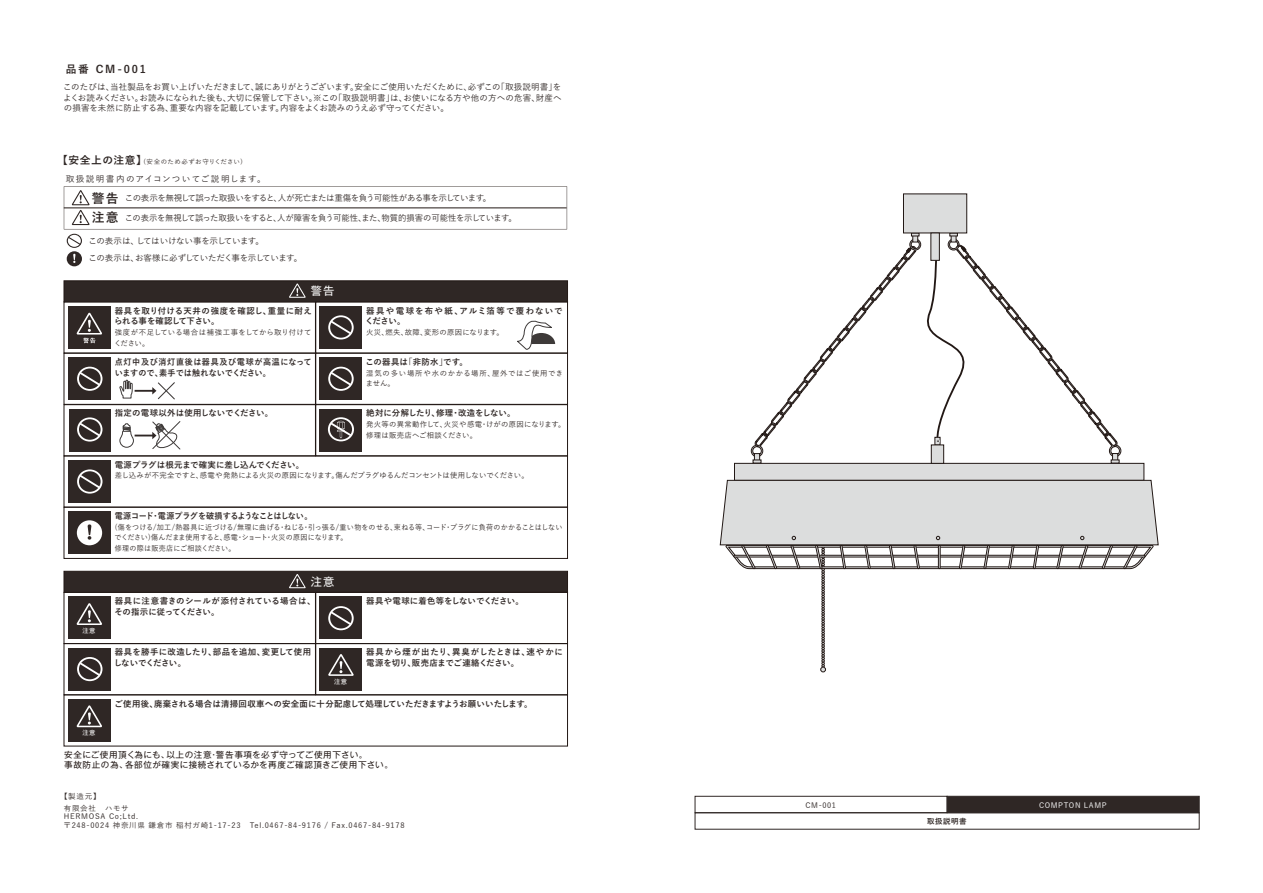
<style>
.page{position:relative;width:1263px;height:893px;background:#fff}
.page>*{position:absolute;margin:0;border:0;box-sizing:border-box;transform-origin:0 0}
.t1{font:700 12.75px/19.8px "Yu Go";color:#2f2725}
.t2{font:11.25px "Gothic MB101 Pro";color:#fff}
.t3{font:700 10.65px "Yu Go";letter-spacing:.05em;color:#2f2725}
.t4{font:500 8.55px/10.6px "Yu Go";letter-spacing:-.035em;color:#2f2725;text-align:justify}
.t5{font:700 8.55px/10.6px "Yu Go";letter-spacing:.02em;color:#2f2725}
.t6{font:8.55px/10.6px "Gothic MB101 Pro";letter-spacing:.06em;color:#221815}
.t7{font:500 8.55px "Yu Go";letter-spacing:-.065em;color:#2f2725}
.t8{font:700 8.55px/10.6px "Yu Go";letter-spacing:.05em;color:#2f2725;scale:.95 1}
.t9{font:700 8.55px/10.6px "Yu Go";letter-spacing:.13em;color:#2f2725}
.t10{font:700 8.55px "Yu Go";letter-spacing:-.055em;color:#2f2725;scale:.95 1}
.t11{font:700 8.55px "Yu Go";letter-spacing:-.015em;color:#2f2725}
.t12{font:500 8.55px "Yu Go";letter-spacing:.14em;color:#2f2725}
.t13{font:700 8.55px "Yu Go";letter-spacing:-.005em;color:#2f2725}
.t14{font:700 8.55px "Yu Go";color:#2f2725}
.t15{font:500 7.5px/10.6px "Yu Go";letter-spacing:.015em;color:#2f2725;scale:.95 1}
.t16{font:500 7.5px/10.6px "Yu Go";letter-spacing:.035em;color:#2f2725}
.t17{font:500 7.5px/8.6px "Yu Go";letter-spacing:.095em;color:#2f2725}
.t18{font:500 7.5px "Yu Go";letter-spacing:-.005em;color:#2f2725}
.t19{font:500 7.5px/10.6px "Yu Go";letter-spacing:.105em;color:#2f2725}
.t20{font:500 7.5px "Yu Go";letter-spacing:.08em;color:#fff}
.t21{font:500 7.5px "Gothic MB101 Pro";letter-spacing:.08em;color:#2f2725}
.t22{font:500 6.45px "Yu Go";letter-spacing:.065em;color:#2f2725}
.t23{font:6.3px "Gothic MB101 Pro";color:#fff}
</style>
<div class="page">
<div style="left:947px;top:796px;width:252px;height:17px;background:#2f2725;border:1px solid #2f2725"></div>
<div style="left:695px;top:796px;width:252px;height:17px;border:1px solid #2f2725"></div>
<div style="left:695px;top:812px;width:504px;height:17px;border:1px solid #2f2725"></div>
<div style="left:64px;top:281px;width:504px;height:21px;background:#2f2725;border:1px solid #221815"></div>
<div style="left:64px;top:353px;width:252px;height:52px;border:1px solid #221815"></div>
<div style="left:316px;top:353px;width:252px;height:52px;border:1px solid #221815"></div>
<div style="left:68px;top:306px;width:43px;height:43px;background:#2f2725"></div>
<div style="left:320px;top:306px;width:42px;height:43px;background:#2f2725"></div>
<div style="left:68px;top:357px;width:43px;height:43px;background:#2f2725"></div>
<div style="left:320px;top:357px;width:42px;height:43px;background:#2f2725"></div>
<div style="left:64px;top:404px;width:252px;height:52px;border:1px solid #221815"></div>
<div style="left:316px;top:404px;width:252px;height:52px;border:1px solid #221815"></div>
<div style="left:64px;top:507px;width:504px;height:52px;border:1px solid #221815"></div>
<div style="left:70px;top:409px;width:41px;height:42px;background:#2f2725"></div>
<div style="left:320px;top:409px;width:42px;height:42px;background:#2f2725"></div>
<div style="left:68px;top:512px;width:43px;height:42px;background:#2f2725"></div>
<div style="left:68px;top:699px;width:43px;height:43px;background:#2f2725"></div>
<div style="left:68px;top:460px;width:43px;height:43px;background:#2f2725"></div>
<svg style="left:328px;top:315px;width:26px;height:24px"></svg>
<svg style="left:328px;top:367px;width:26px;height:24px"></svg>
<svg style="left:77px;top:367px;width:26px;height:24px"></svg>
<svg style="left:77px;top:417px;width:26px;height:25px"></svg>
<svg style="left:77px;top:469px;width:26px;height:25px"></svg>
<div style="left:64px;top:571px;width:504px;height:22px;background:#2f2725;border:1px solid #221815"></div>
<div style="left:316px;top:592px;width:252px;height:52px;border:1px solid #221815"></div>
<div style="left:64px;top:643px;width:252px;height:52px;border:1px solid #221815"></div>
<div style="left:316px;top:643px;width:252px;height:52px;border:1px solid #221815"></div>
<div style="left:68px;top:597px;width:43px;height:42px;background:#2f2725"></div>
<div style="left:320px;top:597px;width:42px;height:42px;background:#2f2725"></div>
<div style="left:68px;top:648px;width:43px;height:42px;background:#2f2725"></div>
<div style="left:320px;top:648px;width:42px;height:42px;background:#2f2725"></div>
<svg style="left:77px;top:657px;width:26px;height:24px"></svg>
<svg style="left:328px;top:606px;width:26px;height:24px"></svg>
<svg style="left:64px;top:186px;width:503px;height:80px"></svg>
<svg style="left:289px;top:283px;width:17px;height:15px"></svg>
<svg style="left:77px;top:313px;width:25px;height:30px"></svg>
<svg style="left:516px;top:320px;width:39px;height:33px"></svg>
<svg style="left:77px;top:520px;width:25px;height:25px"></svg>
<svg style="left:328px;top:417px;width:26px;height:24px"></svg>
<svg style="left:119px;top:421px;width:62px;height:29px"></svg>
<svg style="left:120px;top:379px;width:55px;height:21px"></svg>
<svg style="left:289px;top:574px;width:17px;height:14px"></svg>
<svg style="left:77px;top:603px;width:25px;height:22px"></svg>
<svg style="left:77px;top:705px;width:25px;height:22px"></svg>
<svg style="left:328px;top:654px;width:26px;height:22px"></svg>
<div style="left:734px;top:463px;width:410px;height:17px;background:#dcdddd;border:1px solid #221815"></div>
<svg style="left:751px;top:233px;width:370px;height:230px"></svg>
<div style="left:903px;top:194px;width:64px;height:39px;background:#dcdddd;border:1px solid #221815"></div>
<div style="left:931px;top:233px;width:8px;height:28px;background:#dcdddd"></div>
<svg style="left:720px;top:480px;width:438px;height:192px"></svg>
<p class="t3" style="left:66px;top:63px;width:82px">品番 CM-001</p>
<p class="t4" style="left:63px;top:81px;width:500px">このたびは、当社製品をお買い上げいただきまして、誠にありがとうございます。安全にご使用いただくために、必ずこの「取扱説明書」をよくお読みください。お読みになられた後も、大切に保管して下さい。※この「取扱説明書」は、お使いになる方や他の方への危害、財産への損害を未然に防止する為、重要な内容を記載しています。内容をよくお読みのうえ必ず守ってください。</p>
<p class="t3" style="left:57px;top:154px;width:91px">【安全上の注意】</p>
<h1 class="t1" style="left:92px;top:188px;width:28px">警告注意</h1>
<p class="t22" style="left:144px;top:155px;width:101px">(安全のため必ずお守りください)</p>
<p class="t12" style="left:66px;top:171px;width:202px">取扱説明書内のアイコンついてご説明します。</p>
<p class="t7" style="left:125px;top:190px;width:368px">この表示を無視して誤った取扱いをすると、人が死亡または重傷を負う可能性がある事を示しています。</p>
<p class="t4" style="left:125px;top:212px;width:394px">この表示を無視して誤った取扱いをすると、人が障害を負う可能性、また、物質的損害の可能性を示しています。</p>
<p class="t4" style="left:88px;top:232px;width:215px;line-height:17px">この表示は、してはいけない事を示しています。<br>この表示は、お客様に必ずしていただく事を示しています。</p>
<h2 class="t2" style="left:311px;top:282px;width:25px">警告</h2>
<p class="t5" style="left:114px;top:305px;width:199px">器具を取り付ける天井の強度を確認し、重量に耐えられる事を確認して下さい。</p>
<p class="t16" style="left:114px;top:326px;width:199px">強度が不足している場合は補強工事をしてから取り付けてください。</p>
<p class="t8" style="left:115px;top:357px;width:209px">点灯中及び消灯直後は器具及び電球が高温になっていますので、素手では触れないでください。</p>
<p class="t5" style="left:115px;top:408px;width:160px">指定の電球以外は使用しないでください。</p>
<p class="t9" style="left:365px;top:305px;width:199px">器具や電球を布や紙、アルミ箔等で覆わないでください。</p>
<p class="t16" style="left:366px;top:326px;width:139px">火災、燃失、故障、変形の原因になります。</p>
<p class="t5" style="left:366px;top:357px;width:104px">この器具は「非防水」です。</p>
<p class="t19" style="left:366px;top:367px;width:199px">湿気の多い場所や水のかかる場所、屋外ではご使用できません。</p>
<p class="t13" style="left:366px;top:408px;width:151px">絶対に分解したり、修理・改造をしない。</p>
<p class="t16" style="left:366px;top:418px;width:201px">発火等の異常動作して、火災や感電・けがの原因になります。修理は販売店へご相談ください。</p>
<p class="t11" style="left:115px;top:460px;width:191px">電源プラグは根元まで確実に差し込んでください。</p>
<p class="t18" style="left:115px;top:469px;width:415px">差し込みが不完全ですと、感電や発熱による火災の原因になります。傷んだプラグゆるんだコンセントは使用しないでください。</p>
<p class="t10" style="left:115px;top:511px;width:209px">電源コード・電源プラグを破損するようなことはしない。</p>
<p class="t15" style="left:115px;top:521px;width:473px">(傷をつける/加工/熱器具に近づける/無理に曲げる・ねじる・引っ張る/重い物をのせる、束ねる等、コード・プラグに負荷のかかることはしないでください)傷んだまま使用すると、感電・ショート・火災の原因になります。<br>修理の際は販売店にご相談ください。</p>
<p class="t23" style="left:83px;top:626px;width:14px">注意</p>
<p class="t23" style="left:83px;top:728px;width:14px">注意</p>
<h2 class="t2" style="left:311px;top:572px;width:25px">注意</h2>
<p class="t5" style="left:114px;top:596px;width:202px">器具に注意書きのシールが添付されている場合は、その指示に従ってください。</p>
<p class="t5" style="left:114px;top:647px;width:199px">器具を勝手に改造したり、部品を追加、変更して使用しないでください。</p>
<p class="t23" style="left:334px;top:676px;width:14px">注意</p>
<p class="t14" style="left:366px;top:596px;width:159px">器具や電球に着色等をしないでください。</p>
<p class="t5" style="left:366px;top:647px;width:198px">器具から煙が出たり、異臭がしたときは、速やかに電源を切り、販売店までご連絡ください。</p>
<p class="t5" style="left:114px;top:698px;width:420px">ご使用後、廃棄される場合は清掃回収車への安全面に十分配慮して処理していただきますようお願いいたします。</p>
<p class="t6" style="left:64px;top:748px;width:330px">安全にご使用頂く為にも、以上の注意・警告事項を必ず守ってご使用下さい。<br>事故防止の為、各部位が確実に接続されているかを再度ご確認頂きご使用下さい。</p>
<p class="t16" style="left:60px;top:790px;width:42px">【製造元】</p>
<p class="t17" style="left:64px;top:803px;width:342px">有限会社　ハモサ<br>HERMOSA Co;Ltd.<br>〒248-0024 神奈川県 鎌倉市 稲村ガ崎1-17-23 Tel.0467-84-9176 / Fax.0467-84-9178</p>
<p class="t16" style="left:805px;top:798px;width:32px">CM-001</p>
<p class="t20" style="left:1039px;top:798px;width:69px">COMPTON LAMP</p>
<p class="t21" style="left:927px;top:815px;width:41px">取扱説明書</p>
</div>
